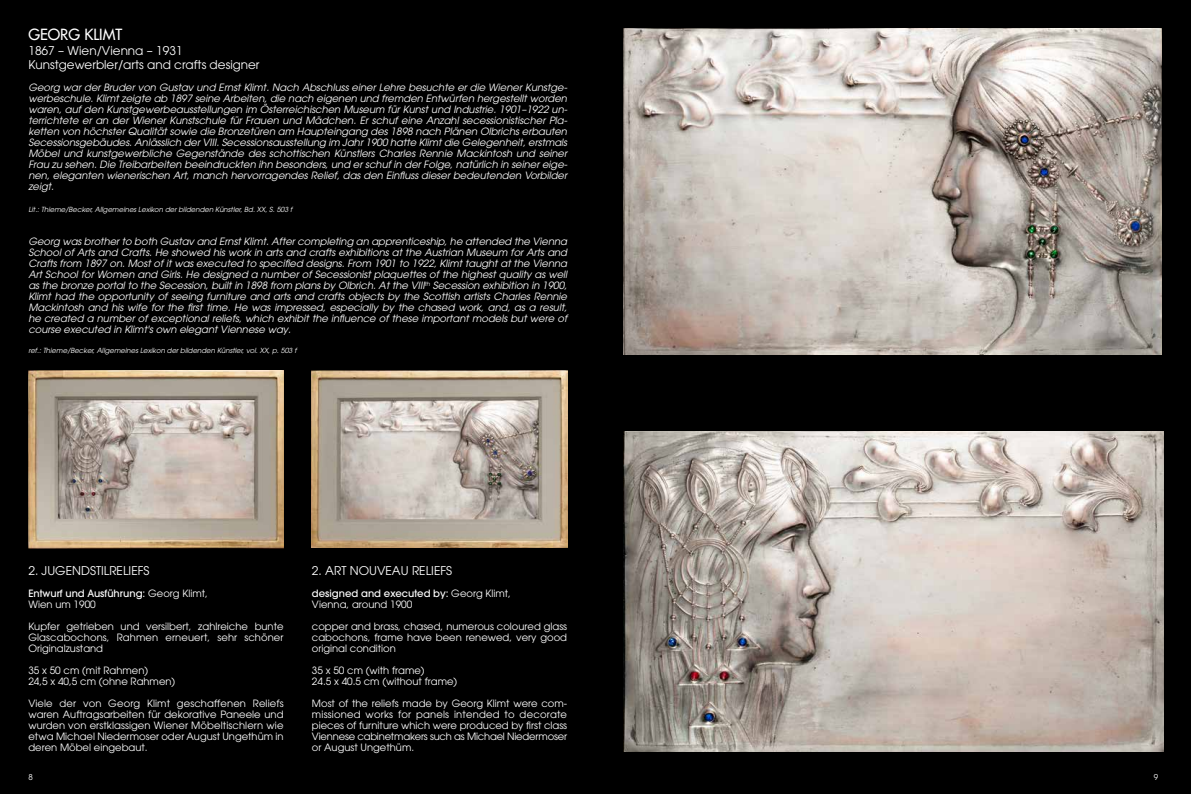
<style>
.page{position:relative;width:1191px;height:794px;background:#000}
.page>*{position:absolute;margin:0;border:0;box-sizing:border-box;transform-origin:0 0}
.t1{font:15px "Futura";color:#fff}
.t2{font:12px/14.4px "Avant Garde";color:#fff}
.t3{font:italic 10px/11px "Avant Garde";color:#fff;text-align:justify}
.t4{font:10px/11px "Avant Garde";color:#fff;text-align:justify}
.t5{font:500 10px/11px "Avant Garde";color:#fff}
.t6{font:8px "Avant Garde";color:#fff}
.t7{font:italic 7px "Avant Garde";color:#fff}
.s1{font-weight:400}
.s2{font-weight:500}
</style>
<div class="page">
<img style="left:624px;top:28px;width:537px;height:326px">
<img style="left:623px;top:431px;width:540px;height:320px">
<img style="left:312px;top:370px;width:255px;height:177px">
<img style="left:28px;top:370px;width:255px;height:179px">
<h1 class="t1" style="left:28px;top:25px;width:95px">GEORG KLIMT</h1>
<p class="t2" style="left:28px;top:43px;width:233px">1867 – Wien/Vienna – 1931<br>Kunstgewerbler/arts and crafts designer</p>
<p class="t3" style="left:28px;top:82px;width:540px">Georg war der Bruder von Gustav und Ernst Klimt. Nach Abschluss einer Lehre besuchte er die Wiener Kunstge&shy;werbeschule. Klimt zeigte ab 1897 seine Arbeiten, die nach eigenen und fremden Entwürfen hergestellt worden waren, auf den Kunstgewerbeausstellungen im Österreichischen Museum für Kunst und Industrie. 1901–1922 un&shy;terrichtete er an der Wiener Kunstschule für Frauen und Mädchen. Er schuf eine Anzahl secessionistischer Pla&shy;ketten von höchster Qualität sowie die Bronzetüren am Haupteingang des 1898 nach Plänen Olbrichs erbauten Secessionsgebäudes. Anlässlich der VIII. Secessionsausstellung im Jahr 1900 hatte Klimt die Gelegenheit, erstmals Möbel und kunstgewerbliche Gegenstände des schottischen Künstlers Charles Rennie Mackintosh und seiner Frau zu sehen. Die Treibarbeiten beeindruckten ihn besonders, und er schuf in der Folge, natürlich in seiner eige&shy;nen, eleganten wienerischen Art, manch hervorragendes Relief, das den Einfluss dieser bedeutenden Vorbilder zeigt.</p>
<p class="t7" style="left:28px;top:205px;width:266px">Lit.: Thieme/Becker, Allgemeines Lexikon der bildenden Künstler, Bd. XX, S. 503 f</p>
<p class="t3" style="left:28px;top:236px;width:540px">Georg was brother to both Gustav and Ernst Klimt. After completing an apprenticeship, he attended the Vienna School of Arts and Crafts. He showed his work in arts and crafts exhibitions at the Austrian Museum for Arts and Crafts from 1897 on. Most of it was executed to specified designs. From 1901 to 1922, Klimt taught at the Vienna Art School for Women and Girls. He designed a number of Secessionist plaquettes of the highest quality as well as the bronze portal to the Secession, built in 1898 from plans by Olbrich. At the VIII<sup>th</sup> Secession exhibition in 1900, Klimt had the opportunity of seeing furniture and arts and crafts objects by the Scottish artists Charles Rennie Mackintosh and his wife for the first time. He was impressed, especially by the chased work, and, as a result, he created a number of exceptional reliefs, which exhibit the influence of these important models but were of course executed in Klimt's own elegant Viennese way.</p>
<p class="t7" style="left:28px;top:346px;width:270px">ref.: Thieme/Becker, Allgemeines Lexikon der bildenden Künstler, vol. XX, p. 503 f</p>
<p class="t2" style="left:28px;top:564px;width:123px">2. JUGENDSTILRELIEFS</p>
<p class="t5" style="left:28px;top:588px;width:181px">Entwurf und Ausführung: <span class="s1">Georg Klimt,<br>Wien um 1900</span></p>
<p class="t4" style="left:28px;top:621px;width:257px">Kupfer getrieben und versilbert, zahlreiche bunte Glascabochons, Rahmen erneuert, sehr schöner Originalzustand</p>
<p class="t4" style="left:28px;top:665px;width:148px">35 x 50 cm (mit Rahmen)<br>24,5 x 40,5 cm (ohne Rahmen)</p>
<p class="t4" style="left:28px;top:698px;width:257px">Viele der von Georg Klimt geschaffenen Reliefs waren Auftragsarbeiten für dekorative Paneele und wurden von erstklassigen Wiener Möbeltischlern wie etwa Michael Niedermoser oder August Ungethüm in deren Möbel eingebaut.</p>
<p class="t2" style="left:312px;top:564px;width:142px">2. ART NOUVEAU RELIEFS</p>
<p class="t4" style="left:312px;top:588px;width:201px"><span class="s2">designed and executed by:</span> Georg Klimt,<br>Vienna, around 1900</p>
<p class="t4" style="left:312px;top:621px;width:257px">copper and brass, chased, numerous coloured glass cabochons, frame have been renewed, very good original condition</p>
<p class="t4" style="left:312px;top:665px;width:147px">35 x 50 cm (with frame)<br>24.5 x 40.5 cm (without frame)</p>
<p class="t4" style="left:312px;top:698px;width:257px">Most of the reliefs made by Georg Klimt were com&shy;missioned works for panels intended to decorate pieces of furniture which were produced by first class Viennese cabinetmakers such as Michael Niedermoser or August Ungethüm.</p>
<p class="t6" style="left:28px;top:772px;width:6px">8</p>
<p class="t6" style="left:1153px;top:772px;width:6px">9</p>
</div>
